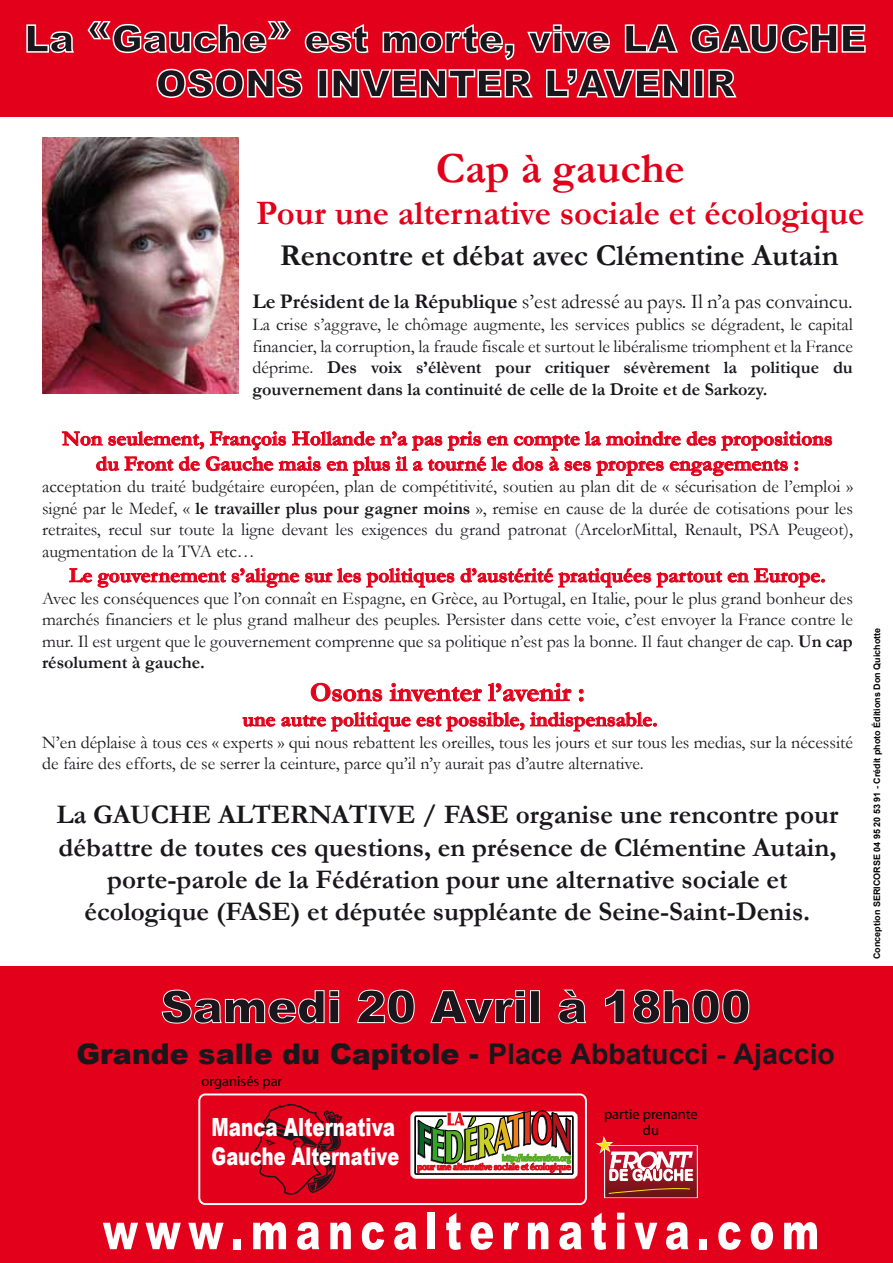
<style>
.page{position:relative;width:893px;height:1263px;background:#fff}
.page>*{position:absolute;margin:0;border:0;box-sizing:border-box;transform-origin:0 0}
.t1{font:900 44.55px "Arial";color:#1a171c}
.t2{font:700 43.35px "Garamond";color:#e2001a}
.t3{font:900 37.35px/44.8px "Arial";color:#1a171c;text-align:center}
.t4{font:700 34.65px "Garamond";color:#e2001a}
.t5{font:700 30.45px "Garamond";color:#1a171c}
.t6{font:900 28.5px "Arial";color:#1a171c}
.t7{font:700 27px/32.4px "Garamond";color:#1a171c;text-align:center}
.t8{font:700 27px "Garamond";color:#e2001a}
.t9{font:900 25.05px "Arial";color:#fff;scale:.73 1}
.t10{font:900 24.3px "Arial";color:#fff;scale:.73 1}
.t11{font:700 21px/25.2px "Garamond";color:#e2001a;text-align:center}
.t12{font:21px "Garamond";color:#1a171c}
.t13{font:18px/21.6px "Garamond";color:#1a171c;text-align:justify}
.t14{font:14.4px/15.5px "Myriad Pro";color:#000;text-align:center}
.t15{font:900 9.15px "Zapf Humanist 601 BT";letter-spacing:-.04em;color:#e00d1d}
.t16{font:900 9.15px "Zapf Humanist 601 BT";letter-spacing:-.04em;color:#56ab27;scale:.82 1}
.t17{font:700 9px "Arial";color:#000}
.s1{font-weight:700}
</style>
<div class="page">
<div style="left:0;top:966px;width:893px;height:297px;background:#e2001a"></div>
<div style="left:0;top:0;width:893px;height:116px;background:#e2001a"></div>
<svg style="left:161px;top:989px;width:178px;height:35px"></svg>
<svg style="left:357px;top:989px;width:58px;height:35px"></svg>
<svg style="left:430px;top:990px;width:95px;height:33px"></svg>
<div style="left:530px;top:990px;width:10px;height:33px;border:1px solid #fff"></div>
<svg style="left:558px;top:989px;width:29px;height:35px"></svg>
<svg style="left:605px;top:989px;width:20px;height:34px"></svg>
<svg style="left:633px;top:989px;width:117px;height:35px"></svg>
<svg style="left:103px;top:1223px;width:35px;height:26px"></svg>
<svg style="left:146px;top:1223px;width:35px;height:26px"></svg>
<svg style="left:188px;top:1223px;width:36px;height:26px"></svg>
<div style="left:233px;top:1239px;width:8px;height:10px;background:#fff"></div>
<svg style="left:253px;top:1222px;width:33px;height:27px"></svg>
<svg style="left:297px;top:1222px;width:22px;height:28px"></svg>
<svg style="left:330px;top:1222px;width:21px;height:27px"></svg>
<svg style="left:362px;top:1222px;width:22px;height:28px"></svg>
<svg style="left:394px;top:1222px;width:22px;height:28px"></svg>
<div style="left:428px;top:1213px;width:7px;height:36px;background:#fff"></div>
<svg style="left:446px;top:1213px;width:15px;height:37px"></svg>
<svg style="left:471px;top:1222px;width:22px;height:28px"></svg>
<svg style="left:504px;top:1222px;width:15px;height:27px"></svg>
<svg style="left:528px;top:1222px;width:20px;height:27px"></svg>
<svg style="left:559px;top:1222px;width:23px;height:28px"></svg>
<svg style="left:591px;top:1213px;width:15px;height:37px"></svg>
<svg style="left:617px;top:1213px;width:7px;height:36px"></svg>
<svg style="left:634px;top:1223px;width:23px;height:26px"></svg>
<svg style="left:666px;top:1222px;width:22px;height:28px"></svg>
<div style="left:699px;top:1239px;width:8px;height:10px;background:#fff"></div>
<svg style="left:718px;top:1222px;width:23px;height:28px"></svg>
<svg style="left:751px;top:1222px;width:22px;height:28px"></svg>
<svg style="left:784px;top:1222px;width:33px;height:27px"></svg>
<svg style="left:596px;top:1136px;width:102px;height:62px"></svg>
<svg style="left:254px;top:1104px;width:88px;height:91px"></svg>
<div style="left:410px;top:1111px;width:168px;height:68px;border:8px solid #fff;border-radius:2px"></div>
<svg style="left:414px;top:1110px;width:160px;height:68px;background:#a99077"></svg>
<div style="left:198px;top:1093px;width:389px;height:112px;border:2px solid #fff;border-radius:6px"></div>
<img style="left:42px;top:137px;width:197px;height:256px">
<svg style="left:62px;top:363px;width:770px;height:225px"></svg>
<svg style="left:242px;top:682px;width:415px;height:50px"></svg>
<svg style="left:26px;top:24px;width:48px;height:30px"></svg>
<svg style="left:87px;top:21px;width:204px;height:33px"></svg>
<svg style="left:304px;top:24px;width:65px;height:30px"></svg>
<svg style="left:382px;top:24px;width:133px;height:37px"></svg>
<svg style="left:527px;top:24px;width:83px;height:30px"></svg>
<svg style="left:624px;top:24px;width:54px;height:29px"></svg>
<svg style="left:690px;top:23px;width:176px;height:31px"></svg>
<svg style="left:156px;top:68px;width:147px;height:30px"></svg>
<div style="left:318px;top:69px;width:10px;height:29px;border:2px solid #fff"></div>
<svg style="left:332px;top:69px;width:201px;height:29px"></svg>
<svg style="left:546px;top:68px;width:144px;height:30px"></svg>
<div style="left:694px;top:69px;width:10px;height:29px;border:2px solid #fff"></div>
<svg style="left:708px;top:69px;width:29px;height:29px"></svg>
<h3 class="t3" style="left:24px;top:15px;width:844px">La «Gauche» est morte, vive LA GAUCHE<br>OSONS INVENTER L’AVENIR</h3>
<h2 class="t2" style="left:436px;top:139px;width:251px">Cap à gauche</h2>
<h3 class="t4" style="left:256px;top:189px;width:610px">Pour une alternative sociale et écologique</h3>
<h3 class="t5" style="left:280px;top:235px;width:560px">Rencontre et débat avec Clémentine Autain</h3>
<p class="t12" style="left:252px;top:288px;width:602px"><span class="s1">Le Président de la République</span> s’est adressé au pays. Il n’a pas convaincu.</p>
<p class="t13" style="left:252px;top:313px;width:602px">La crise s’aggrave, le chômage augmente, les services publics se dégradent, le capital financier, la corruption, la fraude fiscale et surtout le libéralisme triomphent et la France déprime. <span class="s1">Des voix s’élèvent pour critiquer sévèrement la politique du gouvernement dans la continuité de celle de la Droite et de Sarkozy.</span></p>
<p class="t11" style="left:62px;top:426px;width:772px">Non seulement, François Hollande n’a pas pris en compte la moindre des propositions du Front de Gauche mais en plus il a tourné le dos à ses propres engagements :</p>
<p class="t13" style="left:42px;top:475px;width:812px">acceptation du traité budgétaire européen, plan de compétitivité, soutien au plan dit de « sécurisation de l’emploi » signé par le Medef, « <span class="s1">le travailler plus pour gagner moins</span> », remise en cause de la durée de cotisations pour les retraites, recul sur toute la ligne devant les exigences du grand patronat (ArcelorMittal, Renault, PSA Peugeot), augmentation de la TVA etc…</p>
<p class="t11" style="left:69px;top:563px;width:758px">Le gouvernement s’aligne sur les politiques d’austérité pratiquées partout en Europe.</p>
<p class="t13" style="left:42px;top:587px;width:812px">Avec les conséquences que l’on connaît en Espagne, en Grèce, au Portugal, en Italie, pour le plus grand bonheur des marchés financiers et le plus grand malheur des peuples. Persister dans cette voie, c’est envoyer la France contre le mur. Il est urgent que le gouvernement comprenne que sa politique n’est pas la bonne. Il faut changer de cap. <span class="s1">Un cap résolument à gauche.</span></p>
<h3 class="t8" style="left:310px;top:674px;width:276px">Osons inventer l’avenir :</h3>
<p class="t11" style="left:242px;top:707px;width:417px">une autre politique est possible, indispensable.</p>
<p class="t13" style="left:42px;top:731px;width:812px">N’en déplaise à tous ces « experts » qui nous rebattent les oreilles, tous les jours et sur tous les medias, sur la nécessité de faire des efforts, de se serrer la ceinture, parce qu’il n’y aurait pas d’autre alternative.</p>
<p class="t7" style="left:56px;top:799px;width:783px">La GAUCHE ALTERNATIVE / FASE organise une rencontre pour débattre de toutes ces questions, en présence de Clémentine Autain, porte-parole de la Fédération pour une alternative sociale et écologique (FASE) et députée suppléante de Seine-Saint-Denis.</p>
<h1 class="t1" style="left:161px;top:974px;width:591px">Samedi 20 Avril à 18h00</h1>
<h3 class="t6" style="left:76px;top:1033px;width:760px">Grande salle du Capitole - <span class="s1">Place Abbatucci - Ajaccio</span></h3>
<p class="t14" style="left:202px;top:1073px;width:82px">organisés par</p>
<h3 class="t9" style="left:211px;top:1108px;width:253px">Manca Alternativa</h3>
<h3 class="t10" style="left:211px;top:1138px;width:259px">Gauche Alternative</h3>
<p class="t16" style="left:502px;top:1152px;width:86px">http://lafederation.org</p>
<p class="t15" style="left:417px;top:1161px;width:155px">pour une alternative sociale et écologique</p>
<p class="t14" style="left:604px;top:1106px;width:95px">partie prenante du</p>
<p class="t17" style="left:871px;top:959px;width:333px;rotate:-90deg">Conception SERICORSE 04 95 20 53 91 - Crédit photo Éditions Don Quichotte</p>
</div>
